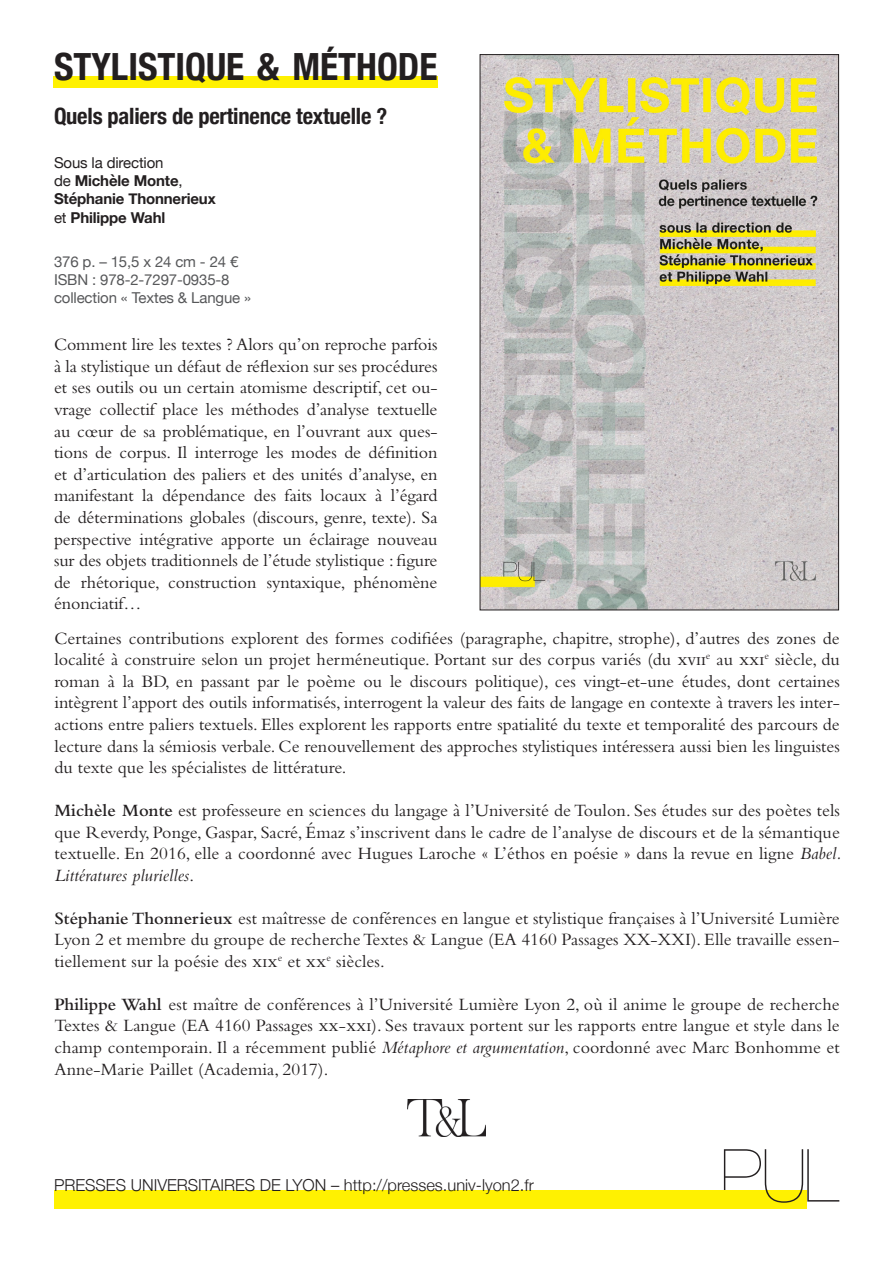
<style>
.page{position:relative;width:893px;height:1263px;background:#fff}
.page>*{position:absolute;margin:0;border:0;box-sizing:border-box;transform-origin:0 0}
.titre{font:700 condensed 37.5px "Helvetica Neue";color:#231f20}
.t1{font:700 condensed 22.5px "Helvetica Neue";letter-spacing:-.01em;color:#231f20}
.Style_de_paragraphe{font:18px/21.6px "Bembo Std";letter-spacing:.005em;color:#231f20;text-align:justify}
.t2{font:300 16.5px "Helvetica Neue";color:#231f20}
.t3{font:15px/18px "Helvetica Neue";letter-spacing:-.01em;color:#57585a}
.t4{font:700 15px/18px "Helvetica Neue";letter-spacing:-.01em;color:#231f20}
.s1{font-weight:400}
.s2{font-weight:600}
.s3{font-style:italic}
</style>
<div class="page">
<div style="left:53px;top:77px;width:384px;height:11px;background:#fff101"></div>
<div style="left:54px;top:1190px;width:753px;height:19px;background:#fff101"></div>
<svg style="left:724px;top:1149px;width:116px;height:54px"></svg>
<img style="left:482px;top:56px;width:355px;height:552px">
<img style="left:408px;top:1100px;width:77px;height:36px">
<p class="titre" style="left:54px;top:36px;width:385px">STYLISTIQUE &amp; MÉTHODE</p>
<p class="t1" style="left:54px;top:97px;width:335px">Quels paliers de pertinence textuelle ?</p>
<p class="t4" style="left:54px;top:154px;width:163px"><span class="s1">Sous la direction<br>de</span> Michèle Monte<span class="s1">,<br></span>Stéphanie Thonnerieux</p>
<p class="t4" style="left:54px;top:210px;width:113px"><span class="s1">et</span> Philippe Wahl</p>
<p class="t3" style="left:54px;top:253px;width:199px">376 p. – 15,5 x 24 cm - 24 €<br>ISBN : 978-2-7297-0935-8 collection « Textes &amp; Langue »</p>
<p class="Style_de_paragraphe" style="left:54px;top:333px;width:385px">Comment lire les textes ? Alors qu’on reproche parfois à la stylistique un défaut de réflexion sur ses procédures et ses outils ou un certain atomisme descriptif, cet ou&shy;vrage collectif place les méthodes d’analyse textuelle au cœur de sa problématique, en l’ouvrant aux ques&shy;tions de corpus. Il interroge les modes de définition et d’articulation des paliers et des unités d’analyse, en manifestant la dépendance des faits locaux à l’égard de déterminations globales (discours, genre, texte). Sa perspective intégrative apporte un éclairage nouveau sur des objets traditionnels de l’étude stylistique : figure de rhétorique, construction syntaxique, phénomène énonciatif…</p>
<p class="Style_de_paragraphe" style="left:54px;top:627px;width:787px">Certaines contributions explorent des formes codifiées (paragraphe, chapitre, strophe), d’autres des zones de localité à construire selon un projet herméneutique. Portant sur des corpus variés (du xvii<sup>e</sup> au xxi<sup>e</sup> siècle, du roman à la BD, en passant par le poème ou le discours politique), ces vingt-et-une études, dont certaines intègrent l’apport des outils informatisés, interrogent la valeur des faits de langage en contexte à travers les inter&shy;actions entre paliers textuels. Elles explorent les rapports entre spatialité du texte et temporalité des parcours de lecture dans la sémiosis verbale. Ce renouvellement des approches stylistiques intéressera aussi bien les linguistes du texte que les spécialistes de littérature.</p>
<p class="Style_de_paragraphe" style="left:54px;top:799px;width:789px"><span class="s2">Michèle Monte</span> est professeure en sciences du langage à l’Université de Toulon. Ses études sur des poètes tels que Reverdy, Ponge, Gaspar, Sacré, Émaz s’inscrivent dans le cadre de l’analyse de discours et de la sémantique textuelle. En 2016, elle a coordonné avec Hugues Laroche « L’éthos en poésie » dans la revue en ligne <span class="s3">Babel.<br>Littératures plurielles</span>.</p>
<p class="Style_de_paragraphe" style="left:54px;top:907px;width:787px"><span class="s2">Stéphanie Thonnerieux</span> est maîtresse de conférences en langue et stylistique françaises à l’Université Lumière Lyon 2 et membre du groupe de recherche Textes &amp; Langue (EA 4160 Passages XX-XXI). Elle travaille essen&shy;tiellement sur la poésie des xix<sup>e</sup> et xx<sup>e</sup> siècles.</p>
<p class="Style_de_paragraphe" style="left:54px;top:993px;width:787px"><span class="s2">Philippe Wahl</span> est maître de conférences à l’Université Lumière Lyon 2, où il anime le groupe de recherche Textes &amp; Langue (EA 4160 Passages xx-xxi). Ses travaux portent sur les rapports entre langue et style dans le champ contemporain. Il a récemment publié <span class="s3">Métaphore et argumentation</span>, coordonné avec Marc Bonhomme et Anne-Marie Paillet (Academia, 2017).</p>
<p class="t2" style="left:54px;top:1171px;width:481px">PRESSES UNIVERSITAIRES DE LYON – http://presses.univ-lyon2.fr</p>
</div>
